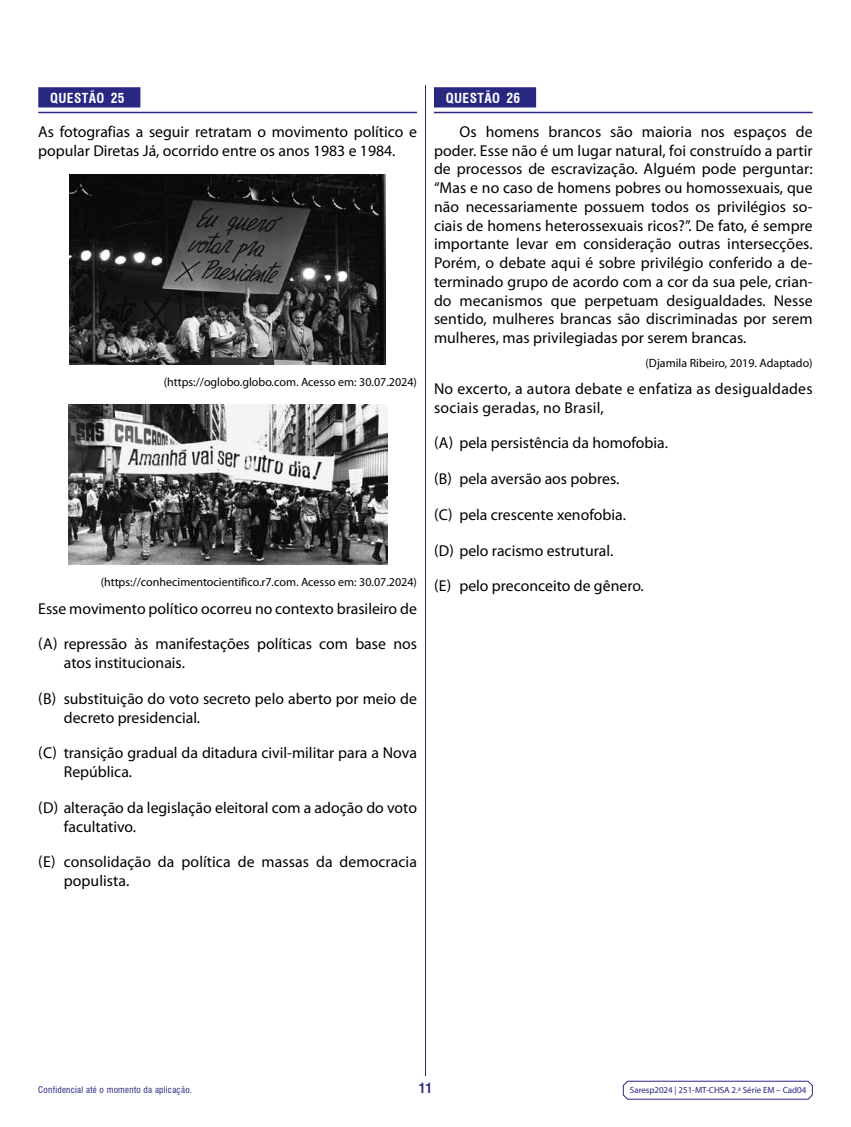
<style>
.page{position:relative;width:851px;height:1127px;background:#fff}
.page>*{position:absolute;margin:0;border:0;box-sizing:border-box;transform-origin:0 0}
.t1{font:15.75px/18.8px "Myriad Pro";color:#000}
.t2{font:700 condensed 13.5px "Swiss 721 BT";letter-spacing:.03em;color:#fff}
.t3{font:700 condensed 13.5px "Swiss 721 BT";color:#282781}
.t4{font:12px "Myriad Pro";color:#000}
.t5{font:9px "Myriad Pro";letter-spacing:-.005em;color:#282781}
.t6{font:condensed 9px "Swiss 721 BT";letter-spacing:.03em;color:#282781}
</style>
<div class="page">
<svg style="left:622px;top:1080px;width:191px;height:20px"></svg>
<hr style="left:425px;top:85px;width:1px;height:991px;background:#282781">
<div style="left:434px;top:87px;width:102px;height:20px;background:#282781"></div>
<hr style="left:434px;top:112px;width:378px;height:1px;background:#282781">
<div style="left:38px;top:87px;width:102px;height:20px;background:#282781"></div>
<hr style="left:38px;top:112px;width:379px;height:1px;background:#282781">
<img style="left:70px;top:175px;width:315px;height:189px">
<img style="left:68px;top:405px;width:319px;height:159px">
<p class="t2" style="left:50px;top:90px;width:76px">QUESTÃO 25</p>
<p class="t1" style="left:38px;top:122px;width:380px">As fotografias a seguir retratam o movimento político e popular Diretas Já, ocorrido entre os anos 1983 e 1984.</p>
<p class="t4" style="left:164px;top:374px;width:255px">(https://oglobo.globo.com. Acesso em: 30.07.2024)</p>
<p class="t4" style="left:101px;top:575px;width:318px">(https://conhecimentocientifico.r7.com. Acesso em: 30.07.2024)</p>
<p class="t1" style="left:38px;top:598px;width:380px">Esse movimento político ocorreu no contexto brasileiro de</p>
<p class="t1" style="left:64px;top:634px;width:354px;text-indent:-26px">(A) repressão às manifestações políticas com base nos atos institucionais.</p>
<p class="t1" style="left:64px;top:689px;width:354px;text-indent:-26px">(B) substituição do voto secreto pelo aberto por meio de decreto presidencial.</p>
<p class="t1" style="left:64px;top:743px;width:354px;text-indent:-26px">(C) transição gradual da ditadura civil-militar para a Nova<br>República.</p>
<p class="t1" style="left:64px;top:798px;width:354px;text-indent:-26px">(D) alteração da legislação eleitoral com a adoção do voto facultativo.</p>
<p class="t1" style="left:64px;top:852px;width:354px;text-indent:-26px">(E) consolidação da política de massas da democracia populista.</p>
<p class="t2" style="left:446px;top:90px;width:76px">QUESTÃO 26</p>
<p class="t1" style="left:434px;top:122px;width:380px;text-align:justify;text-indent:26px">Os homens brancos são maioria nos espaços de poder. Esse não é um lugar natural, foi construído a partir de processos de escravização. Alguém pode perguntar: “Mas e no caso de homens pobres ou homossexuais, que não necessariamente possuem todos os privilégios so&shy;ciais de homens heterossexuais ricos?”. De fato, é sempre importante levar em consideração outras intersecções.<br>Porém, o debate aqui é sobre privilégio conferido a de&shy;terminado grupo de acordo com a cor da sua pele, crian&shy;do mecanismos que perpetuam desigualdades. Nesse sentido, mulheres brancas são discriminadas por serem mulheres, mas privilegiadas por serem brancas.</p>
<p class="t4" style="left:645px;top:355px;width:169px">(Djamila Ribeiro, 2019. Adaptado)</p>
<p class="t1" style="left:434px;top:379px;width:380px">No excerto, a autora debate e enfatiza as desigualdades sociais geradas, no Brasil,</p>
<p class="t1" style="left:434px;top:433px;width:235px">(A) pela persistência da homofobia.</p>
<p class="t1" style="left:434px;top:469px;width:187px">(B) pela aversão aos pobres.</p>
<p class="t1" style="left:434px;top:505px;width:193px">(C) pela crescente xenofobia.</p>
<p class="t1" style="left:434px;top:541px;width:181px">(D) pelo racismo estrutural.</p>
<p class="t1" style="left:434px;top:576px;width:211px">(E) pelo preconceito de gênero.</p>
<p class="t6" style="left:38px;top:1084px;width:155px">Confidencial até o momento da aplicação.</p>
<p class="t3" style="left:418px;top:1079px;width:15px">11</p>
<p class="t5" style="left:630px;top:1084px;width:178px">Saresp2024 | 251-MT-CHSA 2.ª Série EM – Cad04</p>
</div>
